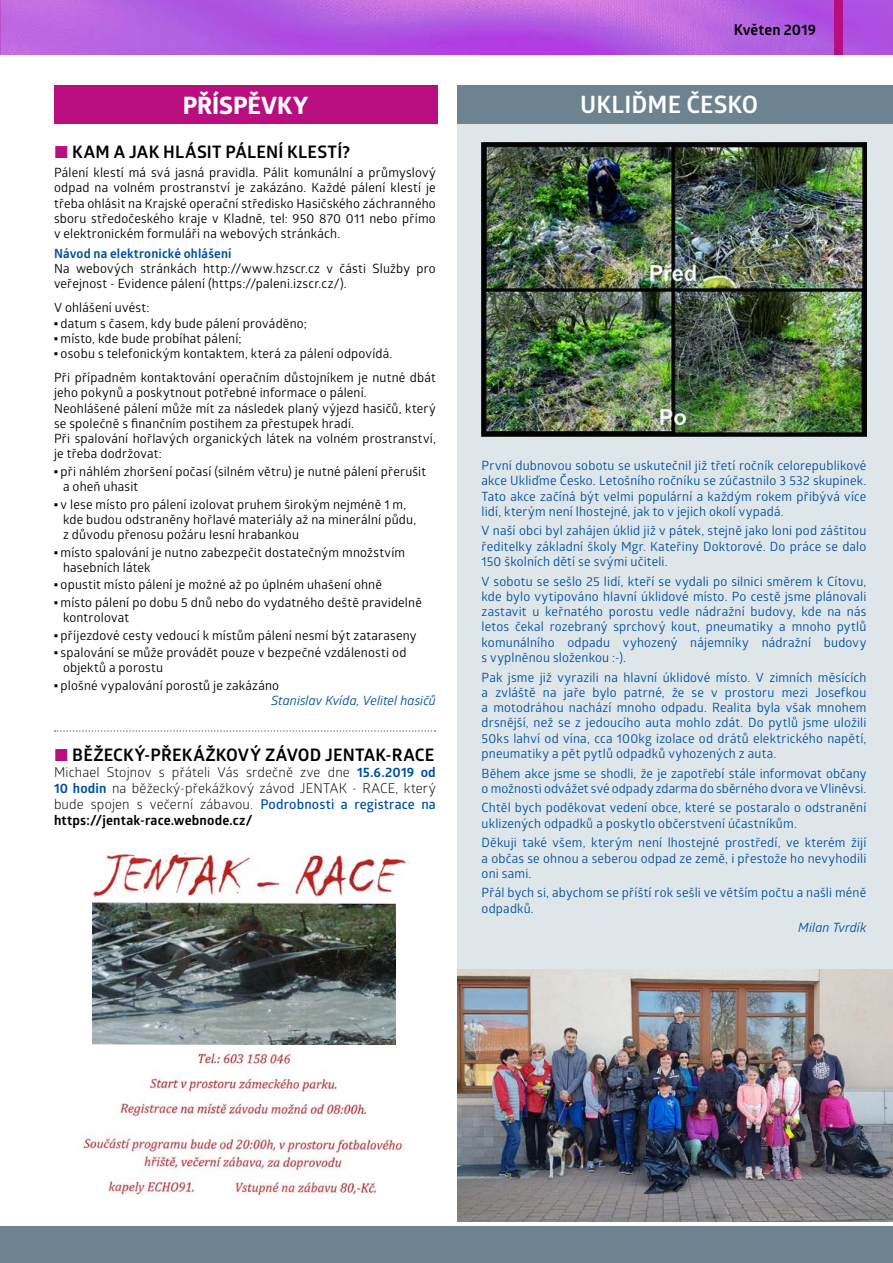
<style>
.page{position:relative;width:893px;height:1263px;background:#fff}
.page>*{position:absolute;margin:0;border:0;box-sizing:border-box;transform-origin:0 0}
.t1{font:700 24px "Glober";letter-spacing:.005em;color:#fff}
.t2{font:700 24px "Globerx";color:#fff}
.t3{font:700 17.25px "Glober";letter-spacing:.01em;color:#000}
.t4{font:700 15px "Glober";letter-spacing:.005em;color:#000}
.t5{font:13.5px/16.2px "Glober";letter-spacing:.01em;color:#000;text-align:justify}
.t6{font:12.75px/15.3px "Glober";letter-spacing:.015em;color:#004f9f;text-align:justify}
.t7{font:12.75px/15.3px "Glober";letter-spacing:.015em;color:#000}
.t8{font:italic 12.75px "Glober";letter-spacing:.005em;color:#004f9f}
.t9{font:700 12.75px "Glober";letter-spacing:.015em;color:#004f9f}
.s1{font-weight:700;color:#004f9f}
.s2{font-weight:600;color:#004f9f}
.s3{font-weight:700}
</style>
<div class="page">
<div style="left:457px;top:123px;width:436px;height:846px;background:#dfe6ea"></div>
<div style="left:0;top:1226px;width:893px;height:37px;background:#6d838f"></div>
<img style="left:1px;top:0;width:892px;height:54px">
<img style="left:0;top:0;width:1px;height:54px">
<div style="left:835px;top:0;width:8px;height:54px;background:#b80e80"></div>
<img style="left:92px;top:849px;width:314px;height:48px">
<img style="left:117px;top:1050px;width:250px;height:67px">
<img style="left:83px;top:1135px;width:321px;height:62px">
<img style="left:93px;top:903px;width:302px;height:141px">
<div style="left:457px;top:85px;width:436px;height:38px;background:#6d838f"></div>
<img style="left:482px;top:142px;width:384px;height:294px">
<div style="left:54px;top:85px;width:383px;height:38px;background:#b80e80"></div>
<svg style="left:55px;top:730px;width:380px;height:2px"></svg>
<img style="left:457px;top:969px;width:436px;height:253px">
<p class="t4" style="left:734px;top:19px;width:84px">Květen 2019</p>
<h1 class="t2" style="left:183px;top:88px;width:127px">PŘÍSPĚVKY</h1>
<h1 class="t1" style="left:580px;top:88px;width:180px">UKLIĎME ČESKO</h1>
<h2 class="t3" style="left:72px;top:139px;width:279px">KAM A JAK HLÁSIT PÁLENÍ KLESTÍ?</h2>
<p class="t7" style="left:54px;top:164px;width:383px;text-align:justify">Pálení klestí má svá jasná pravidla. Pálit komunální a průmyslový odpad na volném prostranství je zakázáno. Každé pálení klestí je třeba ohlásit na Krajské operační středisko Hasičského záchranného sboru středočeského kraje v Kladně, tel: 950 870 011 nebo přímo v elektronickém formuláři na webových stránkách.</p>
<p class="t9" style="left:54px;top:244px;width:179px">Návod na elektronické ohlášení</p>
<p class="t7" style="left:54px;top:260px;width:383px">Na webových stránkách http://www.hzscr.cz v části Služby pro veřejnost - Evidence pálení (https://paleni.izscr.cz/).</p>
<p class="t7" style="left:61px;top:300px;width:333px;text-indent:-7px">V ohlášení uvést:<br>datum s časem, kdy bude pálení prováděno;<br>místo, kde bude probíhat pálení;<br>osobu s telefonickým kontaktem, která za pálení odpovídá.</p>
<p class="t7" style="left:54px;top:369px;width:383px">Při případném kontaktování operačním důstojníkem je nutné dbát jeho pokynů a poskytnout potřebné informace o pálení.<br>Neohlášené pálení může mít za následek planý výjezd hasičů, který se společně s finančním postihem za přestupek hradí.<br>Při spalování hořlavých organických látek na volném prostranství, je třeba dodržovat:</p>
<p class="t7" style="left:61px;top:463px;width:367px">při náhlém zhoršení počasí (silném větru) je nutné pálení přerušit a oheň uhasit</p>
<p class="t7" style="left:61px;top:496px;width:357px">v lese místo pro pálení izolovat pruhem širokým nejméně 1 m, kde budou odstraněny hořlavé materiály až na minerální půdu, z důvodu přenosu požáru lesní hrabankou</p>
<p class="t7" style="left:61px;top:544px;width:346px">místo spalování je nutno zabezpečit dostatečným množstvím hasebních látek</p>
<p class="t7" style="left:61px;top:576px;width:363px;line-height:17.4px">opustit místo pálení je možné až po úplném uhašení ohně<br>místo pálení po dobu 5 dnů nebo do vydatného deště pravidelně</p>
<p class="t7" style="left:61px;top:608px;width:357px;line-height:17.4px">kontrolovat<br>příjezdové cesty vedoucí k místům pálení nesmí být zataraseny spalování se může provádět pouze v bezpečné vzdálenosti od</p>
<p class="t7" style="left:61px;top:658px;width:220px;line-height:17.4px">objektů a porostu<br>plošné vypalování porostů je zakázáno</p>
<p class="t8" style="left:271px;top:692px;width:166px">Stanislav Kvída, Velitel hasičů</p>
<h2 class="t3" style="left:72px;top:742px;width:363px">BĚŽECKÝ-PŘEKÁŽKOVÝ ZÁVOD JENTAK-RACE</h2>
<p class="t5" style="left:54px;top:763px;width:383px">Michael Stojnov s přáteli Vás srdečně zve dne <span class="s1">15.6.2019 od 10 hodin</span> na běžecký-překážkový závod JENTAK - RACE, který bude spojen s večerní zábavou. <span class="s2">Podrobnosti a registrace na </span><span class="s3">https://jentak-race.webnode.cz/</span></p>
<p class="t6" style="left:482px;top:457px;width:386px">První dubnovou sobotu se uskutečnil již třetí ročník celorepublikové akce Ukliďme Česko. Letošního ročníku se zúčastnilo 3 532 skupinek.<br>Tato akce začíná být velmi populární a každým rokem přibývá více lidí, kterým není lhostejné, jak to v jejich okolí vypadá.</p>
<p class="t6" style="left:482px;top:523px;width:386px">V naší obci byl zahájen úklid již v pátek, stejně jako loni pod záštitou ředitelky základní školy Mgr. Kateřiny Doktorové. Do práce se dalo 150 školních dětí se svými učiteli.</p>
<p class="t6" style="left:482px;top:573px;width:386px">V sobotu se sešlo 25 lidí, kteří se vydali po silnici směrem k Cítovu, kde bylo vytipováno hlavní úklidové místo. Po cestě jsme plánovali zastavit u keřnatého porostu vedle nádražní budovy, kde na nás letos čekal rozebraný sprchový kout, pneumatiky a mnoho pytlů komunálního odpadu vyhozený nájemníky nádražní budovy s vyplněnou složenkou :-).</p>
<p class="t6" style="left:482px;top:669px;width:386px">Pak jsme již vyrazili na hlavní úklidové místo. V zimních měsících a zvláště na jaře bylo patrné, že se v prostoru mezi Josefkou a motodráhou nachází mnoho odpadu. Realita byla však mnohem drsnější, než se z jedoucího auta mohlo zdát. Do pytlů jsme uložili 50ks lahví od vína, cca 100kg izolace od drátů elektrického napětí, pneumatiky a pět pytlů odpadků vyhozených z auta.</p>
<p class="t6" style="left:482px;top:765px;width:386px">Během akce jsme se shodli, že je zapotřebí stále informovat občany o možnosti odvážet své odpady zdarma do sběrného dvora ve Vliněvsi.</p>
<p class="t6" style="left:482px;top:800px;width:386px">Chtěl bych poděkovat vedení obce, které se postaralo o odstranění uklizených odpadků a poskytlo občerstvení účastníkům.</p>
<p class="t6" style="left:482px;top:835px;width:386px">Děkuji také všem, kterým není lhostejné prostředí, ve kterém žijí a občas se ohnou a seberou odpad ze země, i přestože ho nevyhodili oni sami.</p>
<p class="t6" style="left:482px;top:885px;width:386px">Přál bych si, abychom se příští rok sešli ve větším počtu a našli méně odpadků.</p>
<p class="t8" style="left:798px;top:919px;width:70px">Milan Tvrdík</p>
</div>
